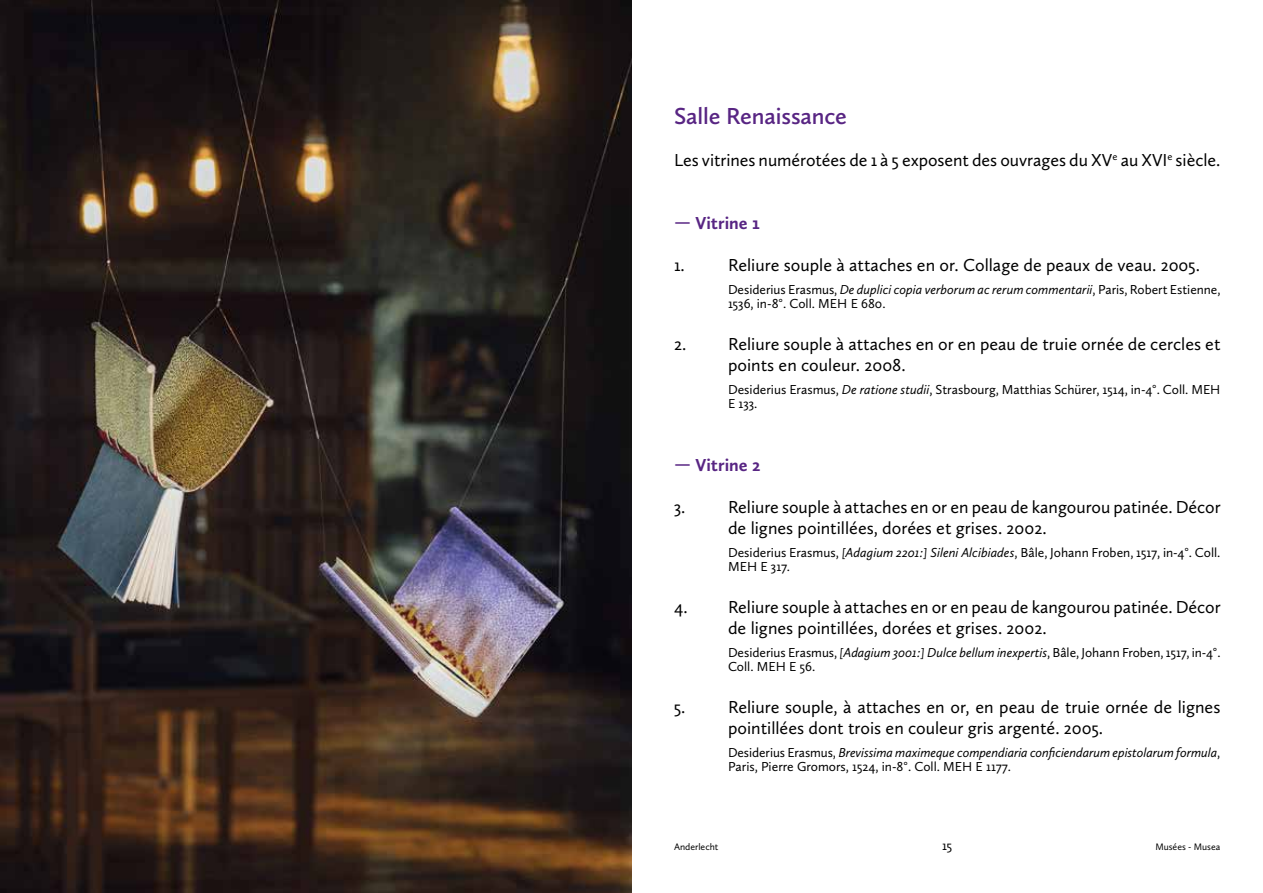
<style>
.page{position:relative;width:1263px;height:893px;background:#fff}
.page>*{position:absolute;margin:0;border:0;box-sizing:border-box;transform-origin:0 0}
.t1{font:600 24px "Calluna Sans";letter-spacing:-.005em;color:#582583}
.t2{font:18px/21px "Calluna Sans";color:#000}
.t3{font:700 18px "Calluna Sans";color:#582583}
.t4{font:13.5px/14.2px "Calluna Sans";color:#000}
.t5{font:9.75px "Calluna Sans";color:#000}
.s1{font-style:italic}
</style>
<div class="page">
<hr style="left:631px;top:0;width:1px;height:893px;background:#234f63">
<img style="left:0;top:0;width:631px;height:893px">
<h1 class="t1" style="left:674px;top:102px;width:175px">Salle Renaissance</h1>
<h2 class="t2" style="left:674px;top:150px;width:548px">Les vitrines numérotées de 1 à 5 exposent des ouvrages du XV<sup>e</sup> au XVI<sup>e</sup> siècle.</h2>
<h2 class="t3" style="left:674px;top:212px;width:87px">— Vitrine 1</h2>
<h2 class="t2" style="left:674px;top:255px;width:12px">1.</h2>
<h2 class="t2" style="left:728px;top:255px;width:473px">Reliure souple à attaches en or. Collage de peaux de veau. 2005.</h2>
<p class="t4" style="left:728px;top:282px;width:494px">Desiderius Erasmus, <span class="s1">De duplici copia verborum ac rerum commentarii</span>, Paris, Robert Estienne,<br>1536, in-8°. Coll. MEH E 680.</p>
<h2 class="t2" style="left:728px;top:334px;width:494px;text-indent:-54px">2. Reliure souple à attaches en or en peau de truie ornée de cercles et points en couleur. 2008.</h2>
<p class="t4" style="left:728px;top:382px;width:494px">Desiderius Erasmus, <span class="s1">De ratione studii</span>, Strasbourg, Matthias Schürer, 1514, in-4°. Coll. MEH<br>E 133.</p>
<h2 class="t3" style="left:674px;top:454px;width:88px">— Vitrine 2</h2>
<h2 class="t2" style="left:728px;top:497px;width:494px;text-indent:-54px">3. Reliure souple à attaches en or en peau de kangourou patinée. Décor de lignes pointillées, dorées et grises. 2002.</h2>
<p class="t4" style="left:728px;top:545px;width:494px">Desiderius Erasmus, <span class="s1">[Adagium 2201 :] Sileni Alcibiades</span>, Bâle, Johann Froben, 1517, in-4°. Coll.<br>MEH E 317.</p>
<h2 class="t2" style="left:728px;top:597px;width:494px;text-indent:-54px">4. Reliure souple à attaches en or en peau de kangourou patinée. Décor de lignes pointillées, dorées et grises. 2002.</h2>
<p class="t4" style="left:728px;top:645px;width:494px">Desiderius Erasmus, <span class="s1">[Adagium 3001 :] Dulce bellum inexpertis</span>, Bâle, Johann Froben, 1517, in-4°.<br>Coll. MEH E 56.</p>
<h2 class="t2" style="left:728px;top:697px;width:494px;text-indent:-54px">5. Reliure souple, à attaches en or, en peau de truie ornée de lignes pointillées dont trois en couleur gris argenté. 2005.</h2>
<p class="t4" style="left:728px;top:745px;width:494px">Desiderius Erasmus, <span class="s1">Brevissima maximeque compendiaria conficiendarum epistolarum formula</span>,<br>Paris, Pierre Gromors, 1524, in-8°. Coll. MEH E 1177.</p>
<p class="t5" style="left:674px;top:841px;width:46px">Anderlecht</p>
<p class="t4" style="left:942px;top:839px;width:12px">15</p>
<p class="t5" style="left:1155px;top:841px;width:67px">Musées - Musea</p>
</div>
